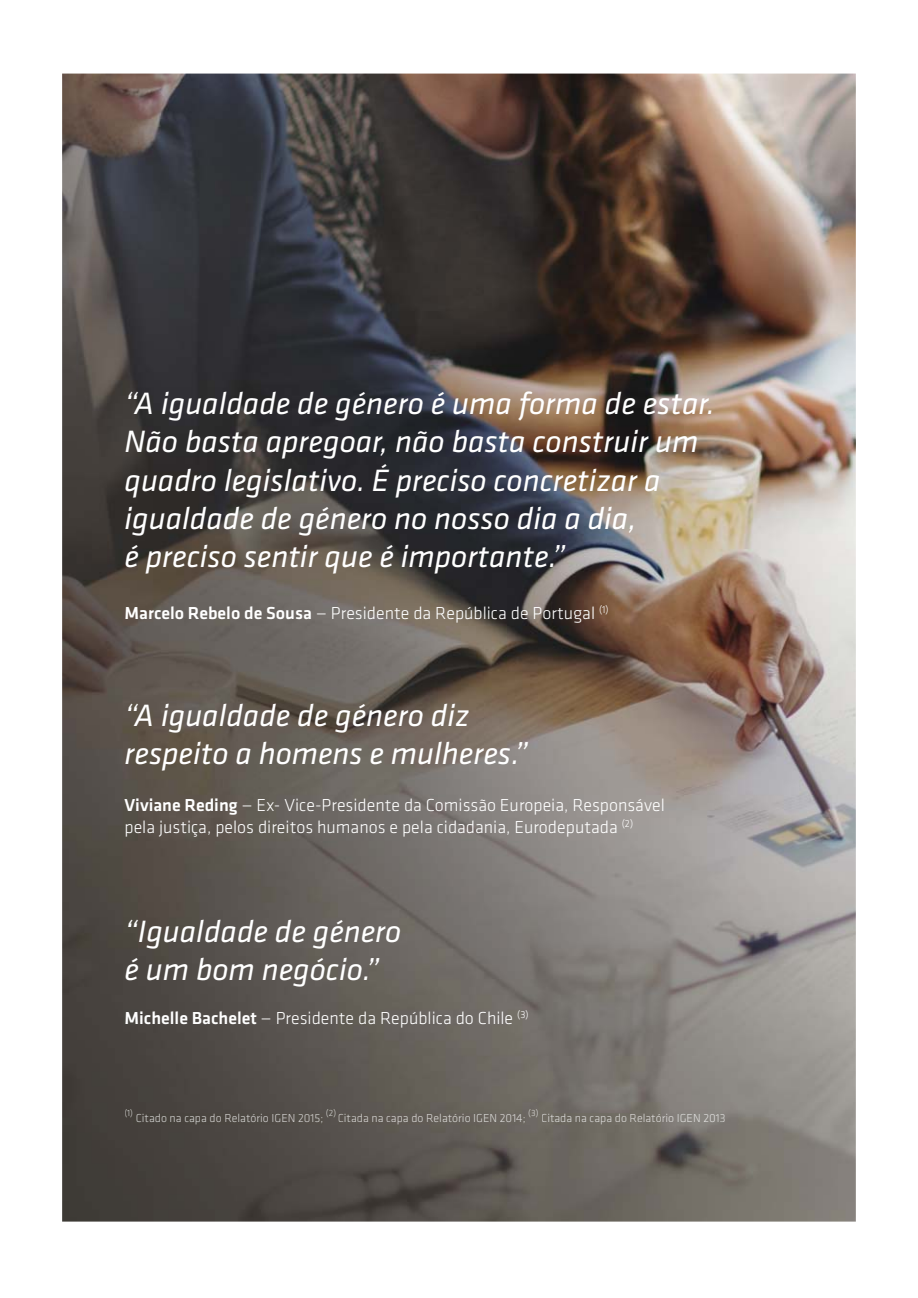
<style>
.page{position:relative;width:918px;height:1298px;background:#fff}
.page>*{position:absolute;margin:0;border:0;box-sizing:border-box;transform-origin:0 0}
.t1{font:italic 32px/38.4px "Klavika";color:#fff}
.t2{font:300 18px/21.6px "Klavika";color:#fff}
.t3{font:300 12px "Klavika";color:#d0d0ce}
.s1{font-weight:500}
.s2{color:#d1d1cf}
.s3{color:#d2d0cf}
.s4{color:#d2d2d0}
.s5{color:#d3d1d1}
.s6{color:#d3d2d1}
.s7{color:#d4d2d1}
.s8{color:#d4d3d1}
.s9{color:#d5d4d2}
.s10{color:#d7d5d3}
.s11{color:#d6d5d3}
.s12{color:#d8d6d4}
.s13{color:#d9d8d5}
.s14{color:#d8d8d6}
.s15{color:#d9d9d6}
.s16{color:#dad9d7}
.s17{color:#dad9d8}
.s18{color:#dbdad8}
.s19{color:#dadad8}
.s20{color:#dcdbd9}
.s21{color:#dcdad8}
.s22{color:#dedddb}
.s23{color:#e0dfdd}
.s24{color:#e0dfde}
.s25{color:#e1e0df}
.s26{color:#e0e0de}
</style>
<div class="page">
<img style="left:62px;top:74px;width:794px;height:1148px">
<svg style="left:125px;top:1109px;width:7px;height:9px"></svg>
<img style="left:133px;top:1113px;width:190px;height:11px">
<svg style="left:327px;top:1109px;width:8px;height:9px"></svg>
<img style="left:339px;top:1113px;width:187px;height:11px">
<svg style="left:529px;top:1109px;width:9px;height:9px"></svg>
<img style="left:539px;top:1113px;width:186px;height:11px">
<p class="t1" style="left:125px;top:386px;width:592px">“A igualdade de género é uma forma de estar.<br>Não basta apregoar, não basta construir um quadro legislativo. É preciso concretizar a igualdade de género no nosso dia a dia,<br>é preciso sentir que é importante.”</p>
<p class="t2" style="left:125px;top:604px;width:486px"><span class="s1">Marcelo Rebelo de Sousa</span> — Presidente da República de Portugal <sup>(1)</sup></p>
<p class="t1" style="left:125px;top:698px;width:405px">“A igualdade de género diz respeito a homens e mulheres.”</p>
<p class="t2" style="left:125px;top:796px;width:542px"><span class="s1">Viviane Reding</span> — Ex- Vice-Presidente da Comissão Europeia, Responsável pela justiça, pelos direitos humanos e pela cidadania, Eurodeputada <sup>(2)</sup></p>
<p class="t1" style="left:125px;top:914px;width:279px">“Igualdade de género é um bom negócio.”</p>
<p class="t2" style="left:125px;top:1008px;width:406px"><span class="s1">Michelle Bachelet</span> — Presidente da República do Chile <sup>(3)</sup></p>
<p class="t3" style="left:125px;top:1113px;width:603px"><sup>(1)</sup> Citado <span class="s2">na capa</span> <span class="s3">do R</span><span class="s4">elat</span><span class="s5">ório</span> <span class="s6">IGE</span><span class="s7">N 20</span><span class="s8">15;</span> <sup>(2)</sup> <span class="s9">Cita</span><span class="s10">da</span> <span class="s11">na ca</span><span class="s12">pa do Re</span><span class="s13">lató</span><span class="s14">rio</span> <span class="s15">IGEN</span> <span class="s16">201</span><span class="s17">4;</span> <sup>(3)</sup> <span class="s18">Cit</span><span class="s19">ada</span> <span class="s17">na c</span><span class="s18">apa</span> <span class="s20">do R</span><span class="s21">elat</span><span class="s22">óri</span><span class="s23">o</span> <span class="s24">IGE</span><span class="s25">N 20</span><span class="s26">13</span></p>
</div>
